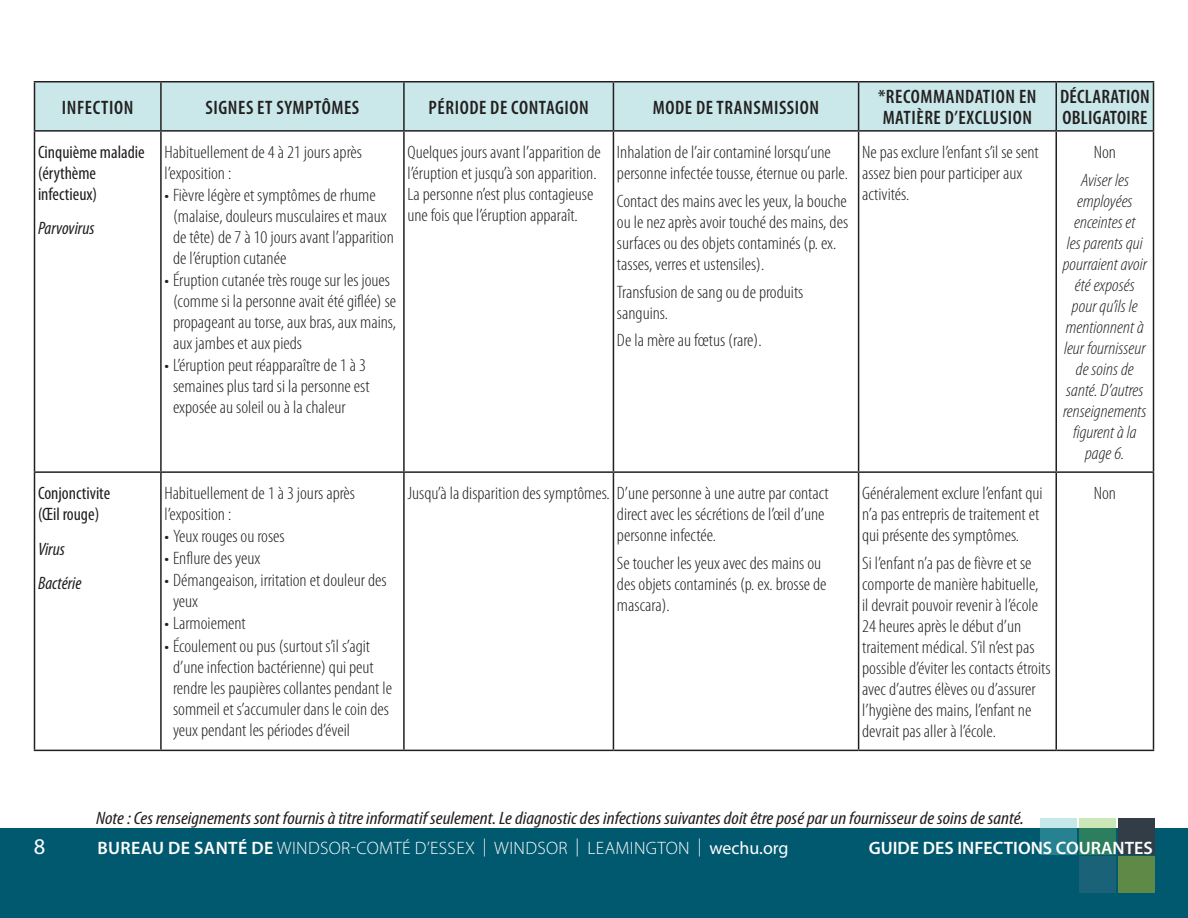
<style>
.page{position:relative;width:1188px;height:918px;background:#fff}
.page>*{position:absolute;margin:0;border:0;box-sizing:border-box;transform-origin:0 0}
.t1{font:22.5px "Myriad Pro";color:#fff}
.t2{font:600 condensed 19.5px/21px "Myriad Pro";letter-spacing:.03em;color:#231f20}
.t3{font:300 condensed 18px/21px "Myriad Pro";color:#231f20;scale:1.07 1}
.t4{font:italic 300 condensed 18px/21px "Myriad Pro";color:#231f20;text-align:center;scale:1.07 1}
.t5{font:italic condensed 18px "Myriad Pro";color:#231f20;scale:1.12 1}
.t6{font:300 18px "Myriad Pro";letter-spacing:.02em;color:#fff}
.t7{font:condensed 18px/21px "Myriad Pro";color:#231f20}
.t8{font:600 18px "Myriad Pro";color:#fff}
.t9{font:italic condensed 18px/34.5px "Myriad Pro";color:#231f20}
.s1{font-weight:600}
.s2{font-weight:400}
</style>
<div class="page">
<div style="left:0;top:828px;width:1188px;height:90px;background:#00596f"></div>
<svg style="left:1040px;top:818px;width:36px;height:36px"></svg>
<div style="left:1118px;top:818px;width:36px;height:36px;background:#323d47"></div>
<div style="left:1118px;top:857px;width:36px;height:36px;background:#5e8946"></div>
<svg style="left:1079px;top:818px;width:36px;height:36px"></svg>
<div style="left:1079px;top:857px;width:36px;height:36px;background:#196278"></div>
<div style="left:35px;top:82px;width:1118px;height:48px;background:#cae8e9"></div>
<hr style="left:34px;top:81px;width:127px;height:1px;background:#231f20">
<hr style="left:34px;top:82px;width:1px;height:48px;background:#231f20">
<hr style="left:161px;top:81px;width:243px;height:1px;background:#231f20">
<hr style="left:160px;top:82px;width:2px;height:48px;background:#231f20">
<hr style="left:404px;top:81px;width:209px;height:1px;background:#231f20">
<hr style="left:403px;top:82px;width:2px;height:48px;background:#231f20">
<hr style="left:613px;top:81px;width:246px;height:1px;background:#231f20">
<hr style="left:613px;top:82px;width:1px;height:48px;background:#231f20">
<hr style="left:859px;top:81px;width:197px;height:1px;background:#231f20">
<hr style="left:858px;top:82px;width:1px;height:48px;background:#231f20">
<hr style="left:1056px;top:81px;width:98px;height:1px;background:#231f20">
<hr style="left:1055px;top:82px;width:2px;height:48px;background:#231f20">
<hr style="left:1153px;top:82px;width:1px;height:48px;background:#231f20">
<hr style="left:34px;top:130px;width:127px;height:2px;background:#231f20">
<hr style="left:34px;top:132px;width:1px;height:339px;background:#231f20">
<hr style="left:161px;top:130px;width:243px;height:2px;background:#231f20">
<hr style="left:160px;top:132px;width:2px;height:339px;background:#231f20">
<hr style="left:404px;top:130px;width:209px;height:2px;background:#231f20">
<hr style="left:403px;top:132px;width:2px;height:339px;background:#231f20">
<hr style="left:613px;top:130px;width:246px;height:2px;background:#231f20">
<hr style="left:613px;top:132px;width:1px;height:339px;background:#231f20">
<hr style="left:859px;top:130px;width:197px;height:2px;background:#231f20">
<hr style="left:858px;top:132px;width:1px;height:339px;background:#231f20">
<hr style="left:1056px;top:130px;width:98px;height:2px;background:#231f20">
<hr style="left:1055px;top:132px;width:2px;height:339px;background:#231f20">
<hr style="left:1153px;top:132px;width:1px;height:339px;background:#231f20">
<hr style="left:34px;top:471px;width:127px;height:2px;background:#231f20">
<hr style="left:34px;top:473px;width:1px;height:277px;background:#231f20">
<hr style="left:161px;top:471px;width:243px;height:2px;background:#231f20">
<hr style="left:160px;top:473px;width:2px;height:277px;background:#231f20">
<hr style="left:404px;top:471px;width:209px;height:2px;background:#231f20">
<hr style="left:403px;top:473px;width:2px;height:277px;background:#231f20">
<hr style="left:613px;top:471px;width:246px;height:2px;background:#231f20">
<hr style="left:613px;top:473px;width:1px;height:277px;background:#231f20">
<hr style="left:859px;top:471px;width:197px;height:2px;background:#231f20">
<hr style="left:858px;top:473px;width:1px;height:277px;background:#231f20">
<hr style="left:1056px;top:471px;width:98px;height:2px;background:#231f20">
<hr style="left:1055px;top:473px;width:2px;height:277px;background:#231f20">
<hr style="left:1153px;top:473px;width:1px;height:277px;background:#231f20">
<hr style="left:34px;top:750px;width:127px;height:1px;background:#231f20">
<hr style="left:161px;top:750px;width:243px;height:1px;background:#231f20">
<hr style="left:404px;top:750px;width:209px;height:1px;background:#231f20">
<hr style="left:613px;top:750px;width:246px;height:1px;background:#231f20">
<hr style="left:859px;top:750px;width:197px;height:1px;background:#231f20">
<hr style="left:1056px;top:750px;width:98px;height:1px;background:#231f20">
<p class="t2" style="left:62px;top:96px;width:73px">INFECTION</p>
<p class="t2" style="left:205px;top:96px;width:155px">SIGNES ET SYMPTÔMES</p>
<p class="t2" style="left:429px;top:96px;width:162px">PÉRIODE DE CONTAGION</p>
<p class="t2" style="left:653px;top:96px;width:168px">MODE DE TRANSMISSION</p>
<p class="t2" style="left:878px;top:86px;width:160px">*RECOMMANDATION EN<br>MATIÈRE D’EXCLUSION</p>
<p class="t2" style="left:1060px;top:86px;width:91px">DÉCLARATION<br>OBLIGATOIRE</p>
<p class="t7" style="left:38px;top:141px;width:108px">Cinquième maladie (érythème infectieux)</p>
<p class="t9" style="left:38px;top:211px;width:58px">Parvovirus</p>
<p class="t3" style="left:164px;top:141px;width:186px">Habituellement de 4 à 21 jours après l’exposition :</p>
<p class="t3" style="left:173px;top:184px;width:208px;text-indent:-9px">• Fièvre légère et symptômes de rhume (malaise, douleurs musculaires et maux de tête) de 7 à 10 jours avant l’apparition de l’éruption cutanée</p>
<p class="t3" style="left:173px;top:270px;width:210px;text-indent:-9px">• Éruption cutanée très rouge sur les joues (comme si la personne avait été giflée) se propageant au torse, aux bras, aux mains, aux jambes et aux pieds</p>
<p class="t3" style="left:173px;top:355px;width:185px;text-indent:-9px">• L’éruption peut réapparaître de 1 à 3 semaines plus tard si la personne est exposée au soleil ou à la chaleur</p>
<p class="t3" style="left:862px;top:141px;width:166px">Ne pas exclure l’enfant s’il se sent assez bien pour participer aux activités.</p>
<p class="t3" style="left:1094px;top:141px;width:22px">Non</p>
<p class="t3" style="left:407px;top:141px;width:182px">Quelques jours avant l’apparition de l’éruption et jusqu’à son apparition.<br>La personne n’est plus contagieuse une fois que l’éruption apparaît.</p>
<p class="t3" style="left:617px;top:141px;width:217px">Inhalation de l’air contaminé lorsqu’une personne infectée tousse, éternue ou parle.</p>
<p class="t4" style="left:1063px;top:169px;width:80px">Aviser les employées enceintes et<br>les parents qui pourraient avoir été exposés pour qu’ils le mentionnent à leur fournisseur de soins de santé. D’autres renseignements figurent à la page 6.</p>
<p class="t3" style="left:617px;top:190px;width:218px">Contact des mains avec les yeux, la bouche ou le nez après avoir touché des mains, des surfaces ou des objets contaminés (p. ex. tasses, verres et ustensiles).</p>
<p class="t3" style="left:617px;top:281px;width:176px">Transfusion de sang ou de produits sanguins.</p>
<p class="t3" style="left:617px;top:330px;width:137px">De la mère au fœtus (rare).</p>
<p class="t7" style="left:38px;top:482px;width:74px">Conjonctivite (Œil rouge)</p>
<p class="t9" style="left:38px;top:531px;width:45px">Virus<br>Bactérie</p>
<p class="t3" style="left:164px;top:483px;width:180px">Habituellement de 1 à 3 jours après l’exposition :</p>
<p class="t3" style="left:164px;top:526px;width:114px">• Yeux rouges ou roses</p>
<p class="t3" style="left:164px;top:548px;width:91px">• Enflure des yeux</p>
<p class="t3" style="left:173px;top:570px;width:201px;text-indent:-9px">• Démangeaison, irritation et douleur des yeux</p>
<p class="t3" style="left:164px;top:613px;width:78px">• Larmoiement</p>
<p class="t3" style="left:173px;top:635px;width:206px;text-indent:-9px">• Écoulement ou pus (surtout s’il s’agit d’une infection bactérienne) qui peut rendre les paupières collantes pendant le sommeil et s’accumuler dans le coin des yeux pendant les périodes d’éveil</p>
<p class="t3" style="left:617px;top:483px;width:200px;text-indent:-210px">Jusqu’à la disparition des symptômes. D’une personne à une autre par contact direct avec les sécrétions de l’œil d’une personne infectée.</p>
<p class="t3" style="left:617px;top:552px;width:197px">Se toucher les yeux avec des mains ou des objets contaminés (p. ex. brosse de mascara).</p>
<p class="t3" style="left:862px;top:483px;width:170px">Généralement exclure l’enfant qui n’a pas entrepris de traitement et qui présente des symptômes.</p>
<p class="t3" style="left:862px;top:552px;width:178px">Si l’enfant n’a pas de fièvre et se comporte de manière habituelle,<br>il devrait pouvoir revenir à l’école 24 heures après le début d’un traitement médical. S’il n’est pas possible d’éviter les contacts étroits avec d’autres élèves ou d’assurer l’hygiène des mains, l’enfant ne devrait pas aller à l’école.</p>
<p class="t5" style="left:96px;top:807px;width:830px">Note : Ces renseignements sont fournis à titre informatif seulement. Le diagnostic des infections suivantes doit être posé par un fournisseur de soins de santé.</p>
<p class="t3" style="left:1094px;top:483px;width:22px">Non</p>
<p class="t1" style="left:34px;top:832px;width:13px">8</p>
<p class="t6" style="left:98px;top:837px;width:693px"><span class="s1">BUREAU DE SANTÉ DE</span> WINDSOR-COMTÉ D’ESSEX | WINDSOR | LEAMINGTON | <span class="s2">wechu.org</span></p>
<p class="t8" style="left:869px;top:836px;width:285px">GUIDE DES INFECTIONS COURANTES</p>
</div>
